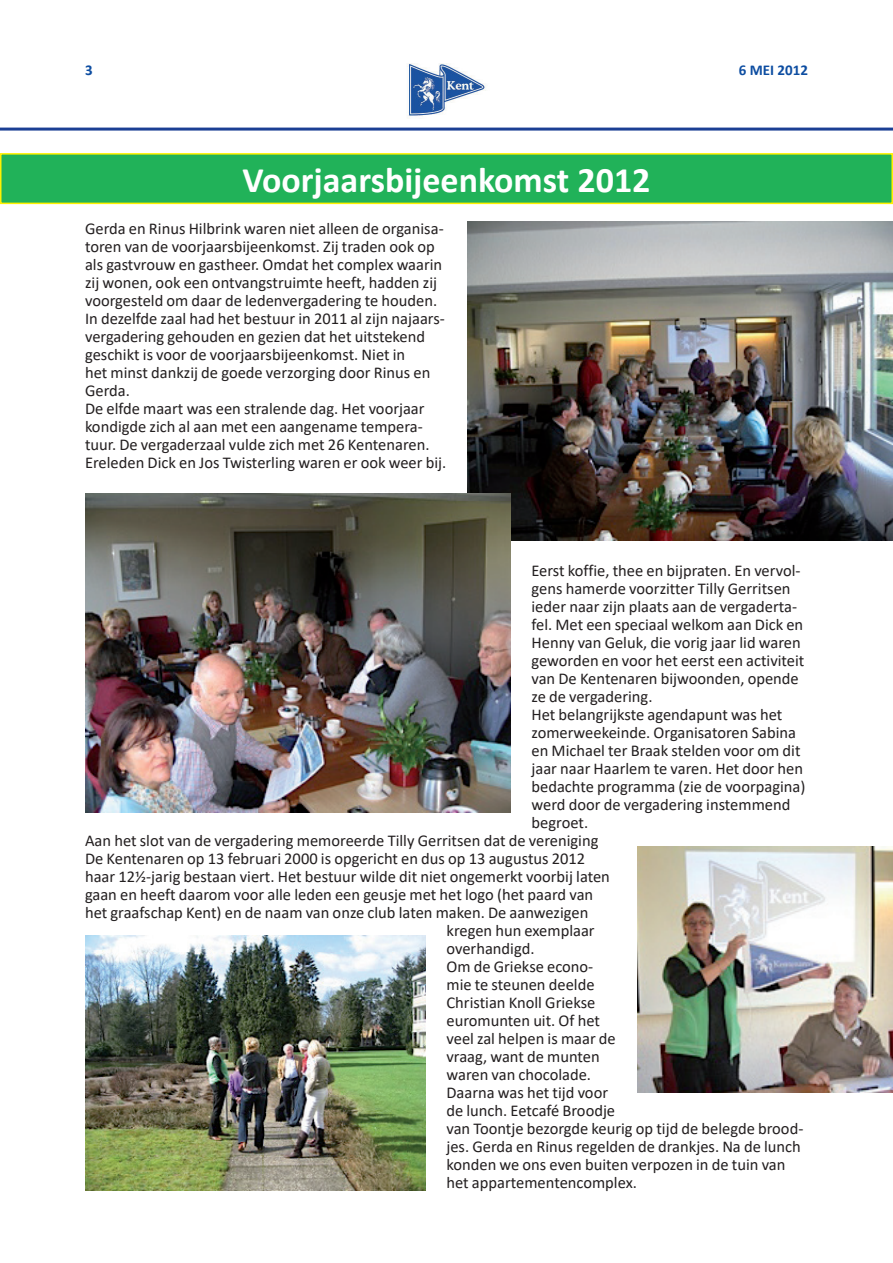
<style>
.page{position:relative;width:893px;height:1263px;background:#fff}
.page>*{position:absolute;margin:0;border:0;box-sizing:border-box;transform-origin:0 0}
.t1{font:700 36px "Calibri";color:#fff}
.t2{font:16.5px/18px "Calibri";color:#231f20}
.t3{font:700 15px "Calibri";color:#0d4da1}
</style>
<div class="page">
<img style="left:408px;top:63px;width:78px;height:54px">
<hr style="left:0;top:128px;width:893px;height:3px;background:#1b3f94">
<div style="left:1px;top:154px;width:891px;height:49px;background:#21b259"></div>
<div style="left:0;top:153px;width:893px;height:51px;border:2px solid #fff101"></div>
<img style="left:468px;top:221px;width:425px;height:319px">
<img style="left:85px;top:493px;width:425px;height:319px">
<img style="left:638px;top:846px;width:255px;height:247px">
<img style="left:85px;top:935px;width:340px;height:256px">
<p class="t3" style="left:85px;top:59px;width:9px">3</p>
<p class="t3" style="left:739px;top:59px;width:71px">6 MEI 2012</p>
<h1 class="t1" style="left:242px;top:155px;width:409px">Voorjaarsbijeenkomst 2012</h1>
<p class="t2" style="left:85px;top:219px;width:363px">Gerda en Rinus Hilbrink waren niet alleen de organisa&shy;toren van de voorjaarsbijeenkomst. Zij traden ook op als gastvrouw en gastheer. Omdat het complex waarin zij wonen, ook een ontvangstruimte heeft, hadden zij voorgesteld om daar de ledenvergadering te houden.<br>In dezelfde zaal had het bestuur in 2011 al zijn najaars&shy;vergadering gehouden en gezien dat het uitstekend geschikt is voor de voorjaarsbijeenkomst. Niet in<br>het minst dankzij de goede verzorging door Rinus en Gerda.<br>De elfde maart was een stralende dag. Het voorjaar kondigde zich al aan met een aangename tempera&shy;tuur. De vergaderzaal vulde zich met 26 Kentenaren.<br>Ereleden Dick en Jos Twisterling waren er ook weer bij.</p>
<p class="t2" style="left:531px;top:561px;width:271px">Eerst koffie, thee en bijpraten. En vervol-</p>
<p class="t2" style="left:531px;top:579px;width:261px">gens hamerde voorzitter Tilly Gerritsen</p>
<p class="t2" style="left:531px;top:597px;width:267px">ieder naar zijn plaats aan de vergaderta-</p>
<p class="t2" style="left:531px;top:615px;width:273px">fel. Met een speciaal welkom aan Dick en</p>
<p class="t2" style="left:531px;top:633px;width:271px">Henny van Geluk, die vorig jaar lid waren</p>
<p class="t2" style="left:531px;top:651px;width:274px">geworden en voor het eerst een activiteit</p>
<p class="t2" style="left:531px;top:669px;width:269px">van De Kentenaren bijwoonden, opende</p>
<p class="t2" style="left:531px;top:687px;width:122px">ze de vergadering.</p>
<p class="t2" style="left:531px;top:705px;width:252px">Het belangrijkste agendapunt was het</p>
<p class="t2" style="left:531px;top:723px;width:266px">zomerweekeinde. Organisatoren Sabina</p>
<p class="t2" style="left:531px;top:741px;width:270px">en Michael ter Braak stelden voor om dit</p>
<p class="t2" style="left:531px;top:759px;width:273px">jaar naar Haarlem te varen. Het door hen</p>
<p class="t2" style="left:531px;top:777px;width:275px">bedachte programma (zie de voorpagina)</p>
<p class="t2" style="left:531px;top:795px;width:260px">werd door de vergadering instemmend</p>
<p class="t2" style="left:531px;top:813px;width:58px">begroet.</p>
<p class="t2" style="left:85px;top:831px;width:515px">Aan het slot van de vergadering memoreerde Tilly Gerritsen dat de vereniging</p>
<p class="t2" style="left:85px;top:849px;width:502px">De Kentenaren op 13 februari 2000 is opgericht en dus op 13 augustus 2012</p>
<p class="t2" style="left:85px;top:867px;width:526px">haar 12½-jarig bestaan viert. Het bestuur wilde dit niet ongemerkt voorbij laten</p>
<p class="t2" style="left:85px;top:885px;width:510px">gaan en heeft daarom voor alle leden een geusje met het logo (het paard van</p>
<p class="t2" style="left:85px;top:903px;width:505px">het graafschap Kent) en de naam van onze club laten maken. De aanwezigen</p>
<p class="t2" style="left:446px;top:921px;width:150px">kregen hun exemplaar</p>
<p class="t2" style="left:446px;top:939px;width:90px">overhandigd.</p>
<p class="t2" style="left:446px;top:957px;width:148px">Om de Griekse econo-</p>
<p class="t2" style="left:446px;top:975px;width:150px">mie te steunen deelde</p>
<p class="t2" style="left:446px;top:993px;width:150px">Christian Knoll Griekse</p>
<p class="t2" style="left:446px;top:1011px;width:155px">euromunten uit. Of het</p>
<p class="t2" style="left:446px;top:1029px;width:171px">veel zal helpen is maar de</p>
<p class="t2" style="left:446px;top:1047px;width:155px">vraag, want de munten</p>
<p class="t2" style="left:446px;top:1065px;width:146px">waren van chocolade.</p>
<p class="t2" style="left:446px;top:1083px;width:163px">Daarna was het tijd voor</p>
<p class="t2" style="left:446px;top:1101px;width:170px">de lunch. Eetcafé Broodje</p>
<p class="t2" style="left:446px;top:1119px;width:358px">van Toontje bezorgde keurig op tijd de belegde brood-</p>
<p class="t2" style="left:446px;top:1137px;width:356px">jes. Gerda en Rinus regelden de drankjes. Na de lunch</p>
<p class="t2" style="left:446px;top:1155px;width:340px">konden we ons even buiten verpozen in de tuin van</p>
<p class="t2" style="left:446px;top:1173px;width:192px">het appartementencomplex.</p>
</div>
